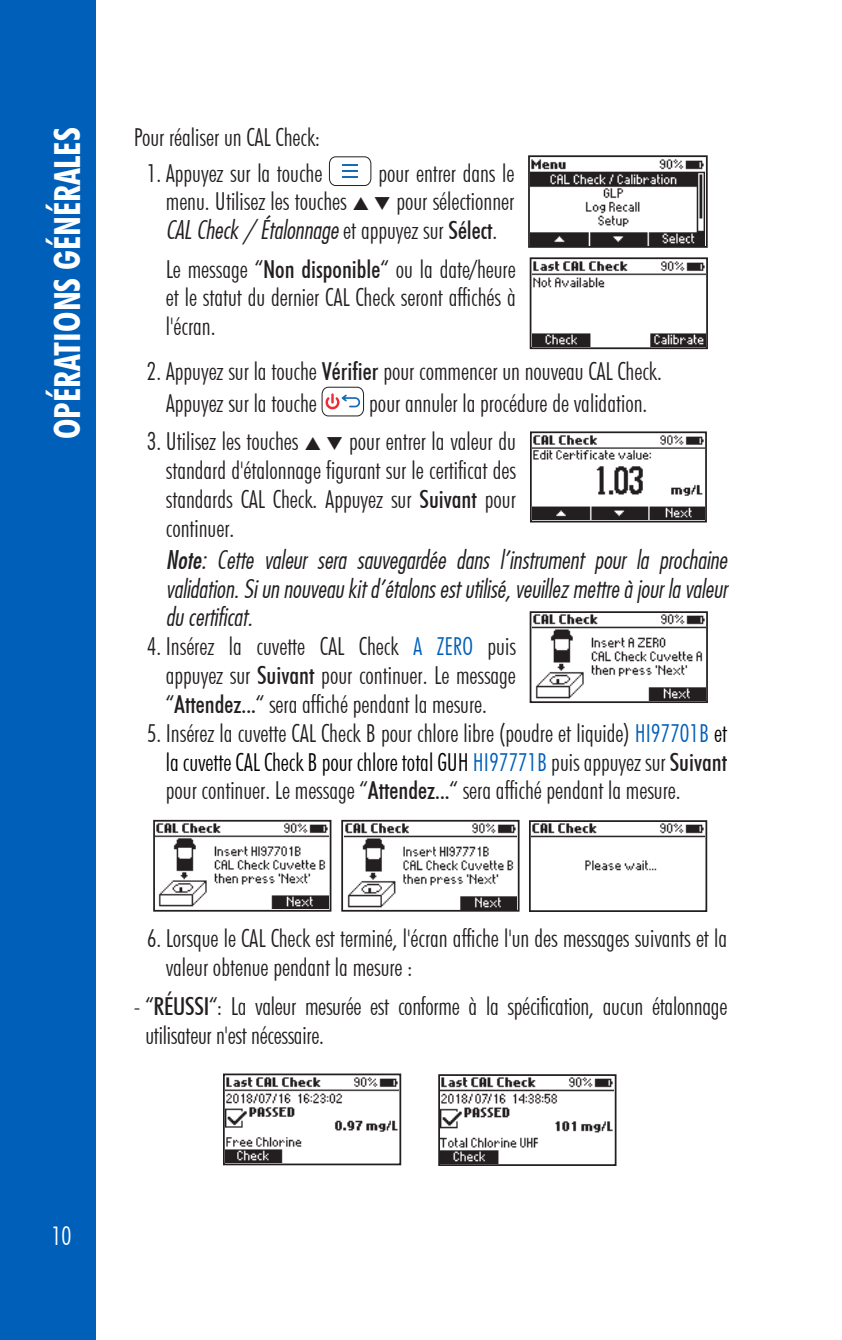
<style>
.page{position:relative;width:842px;height:1340px;background:#fff}
.page>*{position:absolute;margin:0;border:0;box-sizing:border-box;transform-origin:0 0}
.t1{font:700 condensed 36px "Futura BT";color:#fff}
.t2{font:300 condensed 25.65px "Futura BT";color:#fff}
.Titles_left{font:300 condensed 24.75px/28.8px "Futura BT";color:#231f20;text-align:justify}
.Titles_left-2{font:24.75px/28.8px "Futura Lt Cn BT Italic";color:#231f20;text-align:justify}
.s1{font-family:"Futura Lt Cn BT Italic";font-weight:400;font-stretch:normal}
.s2{font-weight:500}
.s3{font-family:"Futura Md Cn BT Italic"}
.s4{color:#005fb9}
.s5{color:#000100}
</style>
<div class="page">
<div style="left:0;top:0;width:96px;height:1339px;background:#005fb9"></div>
<svg style="left:329px;top:157px;width:42px;height:29px"></svg>
<svg style="left:322px;top:387px;width:42px;height:29px"></svg>
<div style="left:528px;top:155px;width:180px;height:93px;border:2px solid #231f20"></div>
<img style="left:531px;top:159px;width:174px;height:86px">
<div style="left:530px;top:611px;width:178px;height:92px;border:2px solid #231f20"></div>
<img style="left:532px;top:614px;width:173px;height:86px">
<div style="left:530px;top:431px;width:177px;height:91px;border:2px solid #231f20"></div>
<img style="left:533px;top:435px;width:171px;height:85px">
<div style="left:530px;top:257px;width:178px;height:92px;border:2px solid #231f20"></div>
<img style="left:532px;top:260px;width:173px;height:86px">
<div style="left:153px;top:820px;width:178px;height:91px;border:2px solid #231f20"></div>
<img style="left:156px;top:822px;width:173px;height:87px">
<div style="left:529px;top:820px;width:178px;height:92px;border:2px solid #231f20"></div>
<img style="left:532px;top:823px;width:172px;height:48px">
<div style="left:341px;top:820px;width:178px;height:91px;border:2px solid #231f20"></div>
<img style="left:344px;top:822px;width:173px;height:87px">
<div style="left:224px;top:1073px;width:177px;height:92px;border:2px solid #231f20"></div>
<img style="left:226px;top:1076px;width:172px;height:86px">
<div style="left:439px;top:1074px;width:177px;height:91px;border:2px solid #231f20"></div>
<img style="left:441px;top:1076px;width:173px;height:87px">
<p class="t1" style="left:46px;top:439px;width:313px;rotate:-90deg">OPÉRATIONS GÉNÉRALES</p>
<p class="Titles_left" style="left:134px;top:123px;width:187px">Pour réaliser un CAL Check:</p>
<p class="Titles_left" style="left:147px;top:158px;width:177px">1. Appuyez sur la touche</p>
<p class="Titles_left" style="left:166px;top:158px;width:350px;text-indent:213px">pour entrer dans le menu. Utilisez les touches ❑ pour sélectionner <span class="s1">CAL Check / Étalonnage</span> et appuyez sur <span class="s2">Sélect</span>.</p>
<p class="Titles_left" style="left:166px;top:254px;width:351px">Le message “<span class="s2">Non disponible</span>“ ou la date/heure et le statut du dernier CAL Check seront affichés à l'écran.</p>
<p class="Titles_left" style="left:147px;top:356px;width:517px">2. Appuyez sur la touche <span class="s2">Vérifier</span> pour commencer un nouveau CAL Check.</p>
<p class="Titles_left" style="left:166px;top:388px;width:153px">Appuyez sur la touche</p>
<p class="Titles_left" style="left:369px;top:388px;width:280px">pour annuler la procédure de validation.</p>
<p class="Titles_left" style="left:166px;top:427px;width:352px;text-indent:-19px">3. Utilisez les touches ❑ pour entrer la valeur du standard d'étalonnage figurant sur le certificat des standards CAL Check. Appuyez sur <span class="s2">Suivant</span> pour continuer.</p>
<p class="Titles_left-2" style="left:166px;top:545px;width:563px"><span class="s3">Note</span>: Cette valeur sera sauvegardée dans l'instrument pour la prochaine validation. Si un nouveau kit d'étalons est utilisé, veuillez mettre à jour la valeur du certificat.</p>
<p class="Titles_left" style="left:166px;top:632px;width:352px;text-indent:-19px">4. Insérez la cuvette CAL Check <span class="s4">A ZERO</span> puis appuyez sur <span class="s2">Suivant</span> pour continuer. Le message “<span class="s2">Attendez...</span>“ sera affiché pendant la mesure.</p>
<p class="Titles_left" style="left:166px;top:718px;width:563px;text-indent:-19px">5. Insérez la cuvette CAL Check B pour chlore libre (poudre et liquide) <span class="s4">HI97701B</span> <span class="s5">et la cuvette CAL Check B pour chlore total GUH</span> <span class="s4">HI97771B</span> puis appuyez sur <span class="s2">Suivant </span>pour continuer. Le message “<span class="s2">Attendez...</span>“ sera affiché pendant la mesure.</p>
<p class="Titles_left" style="left:166px;top:922px;width:563px;line-height:29.7px;text-indent:-19px">6. Lorsque le CAL Check est terminé, l'écran affiche l'un des messages suivants et la valeur obtenue pendant la mesure :</p>
<p class="Titles_left" style="left:145px;top:991px;width:583px;text-indent:-11px">- “<span class="s2">RÉUSSI</span>“: La valeur mesurée est conforme à la spécification, aucun étalonnage utilisateur n'est nécessaire.</p>
<p class="t2" style="left:51px;top:1219px;width:21px">10</p>
</div>
